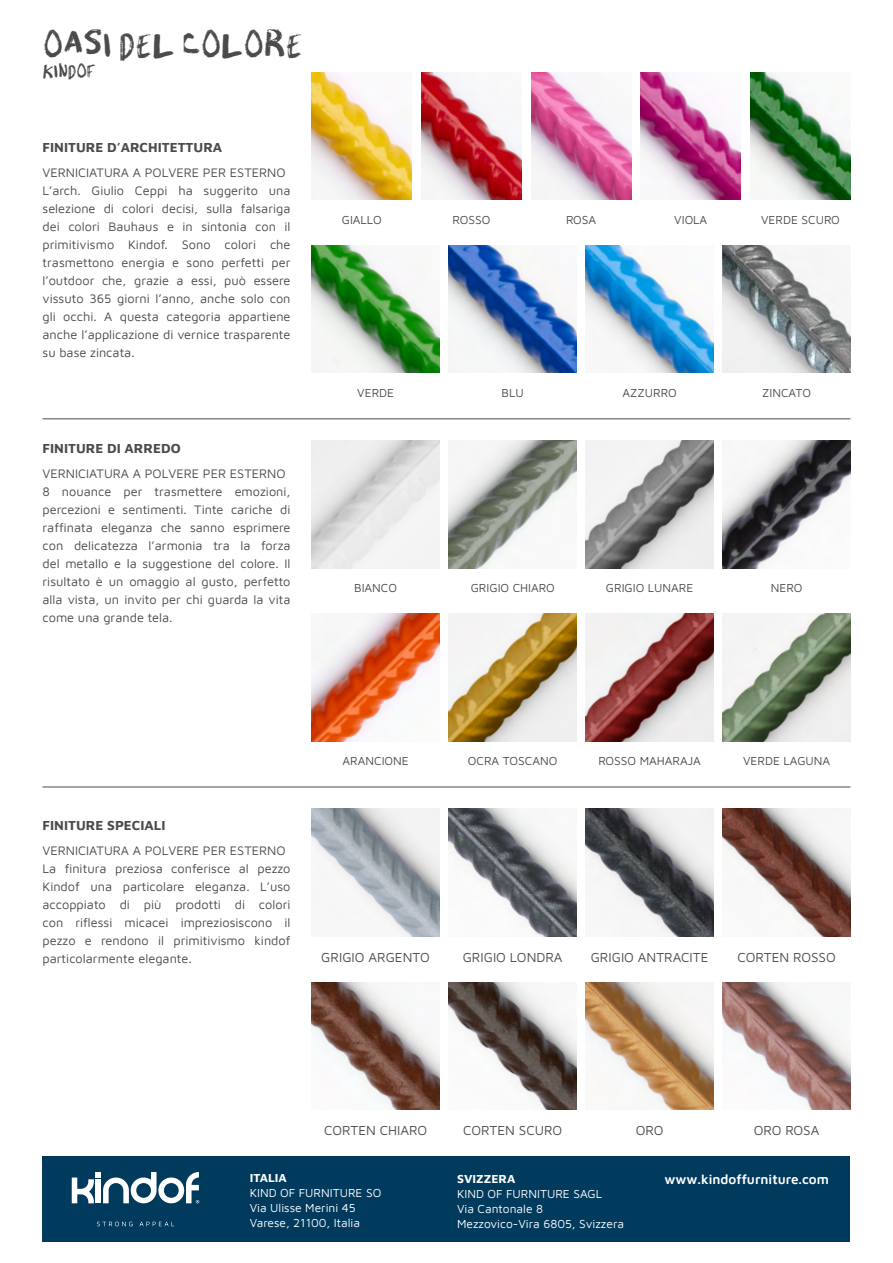
<style>
.page{position:relative;width:893px;height:1263px;background:#fff}
.page>*{position:absolute;margin:0;border:0;box-sizing:border-box;transform-origin:0 0}
.t1{font:34.5px "Unkempt Penmanship";letter-spacing:-.03em;color:#4b4b4d}
.t2{font:18px "Unkempt Penmanship";letter-spacing:-.03em;color:#4b4b4d}
.t3{font:13.5px "Maven Pro";color:#4b4b4d}
.t4{font:600 13.5px "Maven Pro";color:#fff}
.t5{font:12.75px/18px "Maven Pro";color:#4b4b4d}
.t6{font:12px "Maven Pro";color:#4b4b4d}
.t7{font:12px/15px "Maven Pro";color:#fff}
</style>
<div class="page">
<div style="left:43px;top:1156px;width:807px;height:86px;background:#003a5d"></div>
<svg style="left:72px;top:1172px;width:127px;height:31px"></svg>
<svg style="left:97px;top:1222px;width:36px;height:4px"></svg>
<svg style="left:139px;top:1222px;width:35px;height:4px"></svg>
<hr style="left:43px;top:787px;width:807px;height:1px;background:#4b4b4d">
<img style="left:312px;top:72px;width:100px;height:128px">
<img style="left:723px;top:245px;width:127px;height:128px">
<img style="left:422px;top:72px;width:99px;height:128px">
<img style="left:531px;top:72px;width:100px;height:128px">
<img style="left:641px;top:72px;width:100px;height:128px">
<img style="left:750px;top:72px;width:100px;height:128px">
<img style="left:312px;top:245px;width:127px;height:128px">
<img style="left:449px;top:245px;width:127px;height:128px">
<img style="left:586px;top:245px;width:127px;height:128px">
<hr style="left:43px;top:418px;width:807px;height:1px;background:#4b4b4d">
<img style="left:723px;top:982px;width:127px;height:127px">
<img style="left:312px;top:809px;width:127px;height:127px">
<img style="left:586px;top:809px;width:127px;height:127px">
<img style="left:449px;top:809px;width:127px;height:127px">
<img style="left:723px;top:809px;width:127px;height:127px">
<img style="left:312px;top:982px;width:127px;height:127px">
<img style="left:586px;top:982px;width:127px;height:127px">
<img style="left:449px;top:982px;width:127px;height:127px">
<img style="left:312px;top:613px;width:127px;height:128px">
<img style="left:723px;top:440px;width:127px;height:128px">
<img style="left:586px;top:440px;width:127px;height:128px">
<img style="left:586px;top:613px;width:127px;height:128px">
<img style="left:449px;top:613px;width:127px;height:128px">
<img style="left:723px;top:613px;width:127px;height:128px">
<img style="left:449px;top:440px;width:127px;height:128px">
<h1 class="t1" style="left:43px;top:30px;width:262px">OASI DEL COLORE</h1>
<h2 class="t2" style="left:43px;top:63px;width:56px">KINDOF</h2>
<p class="t3" style="left:43px;top:138px;width:181px">FINITURE D’ARCHITETTURA</p>
<p class="t5" style="left:43px;top:163px;width:250px">VERNICIATURA A POLVERE PER ESTERNO L’arch. Giulio Ceppi ha suggerito una selezione di colori decisi, sulla falsariga dei colori Bauhaus e in sintonia con il primitivismo Kindof. Sono colori che trasmettono energia e sono perfetti per l’outdoor che, grazie a essi, può essere vissuto 365 giorni l’anno, anche solo con gli occhi. A questa categoria appartiene anche l’applicazione di vernice trasparente su base zincata.</p>
<p class="t3" style="left:43px;top:439px;width:140px">FINITURE DI ARREDO</p>
<p class="t5" style="left:43px;top:464px;width:250px">VERNICIATURA A POLVERE PER ESTERNO 8 nouance per trasmettere emozioni, percezioni e sentimenti. Tinte cariche di raffinata eleganza che sanno esprimere con delicatezza l’armonia tra la forza del metallo e la suggestione del colore. Il risultato è un omaggio al gusto, perfetto alla vista, un invito per chi guarda la vita come una grande tela.</p>
<p class="t6" style="left:342px;top:212px;width:42px">GIALLO</p>
<p class="t6" style="left:357px;top:385px;width:38px">VERDE</p>
<p class="t6" style="left:354px;top:580px;width:44px">BIANCO</p>
<p class="t6" style="left:453px;top:212px;width:39px">ROSSO</p>
<p class="t6" style="left:566px;top:212px;width:32px">ROSA</p>
<p class="t6" style="left:674px;top:212px;width:34px">VIOLA</p>
<p class="t6" style="left:761px;top:212px;width:80px">VERDE SCURO</p>
<p class="t6" style="left:502px;top:385px;width:24px">BLU</p>
<p class="t6" style="left:623px;top:385px;width:56px">AZZURRO</p>
<p class="t6" style="left:762px;top:385px;width:50px">ZINCATO</p>
<p class="t6" style="left:471px;top:580px;width:85px">GRIGIO CHIARO</p>
<p class="t6" style="left:606px;top:580px;width:89px">GRIGIO LUNARE</p>
<p class="t6" style="left:771px;top:580px;width:33px">NERO</p>
<p class="t3" style="left:43px;top:816px;width:124px">FINITURE SPECIALI</p>
<p class="t5" style="left:43px;top:841px;width:250px">VERNICIATURA A POLVERE PER ESTERNO La finitura preziosa conferisce al pezzo Kindof una particolare eleganza. L’uso accoppiato di più prodotti di colori con riflessi micacei impreziosiscono il pezzo e rendono il primitivismo kindof particolarmente elegante.</p>
<p class="t6" style="left:343px;top:753px;width:68px">ARANCIONE</p>
<p class="t6" style="left:468px;top:753px;width:91px">OCRA TOSCANO</p>
<p class="t6" style="left:598px;top:753px;width:104px">ROSSO MAHARAJA</p>
<p class="t6" style="left:743px;top:753px;width:89px">VERDE LAGUNA</p>
<p class="t3" style="left:321px;top:948px;width:110px">GRIGIO ARGENTO</p>
<p class="t3" style="left:463px;top:948px;width:101px">GRIGIO LONDRA</p>
<p class="t3" style="left:591px;top:948px;width:119px">GRIGIO ANTRACITE</p>
<p class="t3" style="left:737px;top:948px;width:100px">CORTEN ROSSO</p>
<p class="t3" style="left:324px;top:1121px;width:105px">CORTEN CHIARO</p>
<p class="t3" style="left:463px;top:1121px;width:100px">CORTEN SCURO</p>
<p class="t3" style="left:636px;top:1121px;width:29px">ORO</p>
<p class="t3" style="left:754px;top:1121px;width:67px">ORO ROSA</p>
<p class="t7" style="left:250px;top:1170px;width:133px">ITALIA<br>KIND OF FURNITURE SO<br>Via Ulisse Merini 45<br>Varese, 21100, Italia</p>
<p class="t7" style="left:457px;top:1170px;width:169px">SVIZZERA<br>KIND OF FURNITURE SAGL<br>Via Cantonale 8<br>Mezzovico-Vira 6805, Svizzera</p>
<p class="t4" style="left:664px;top:1170px;width:166px">www.kindoffurniture.com</p>
</div>
